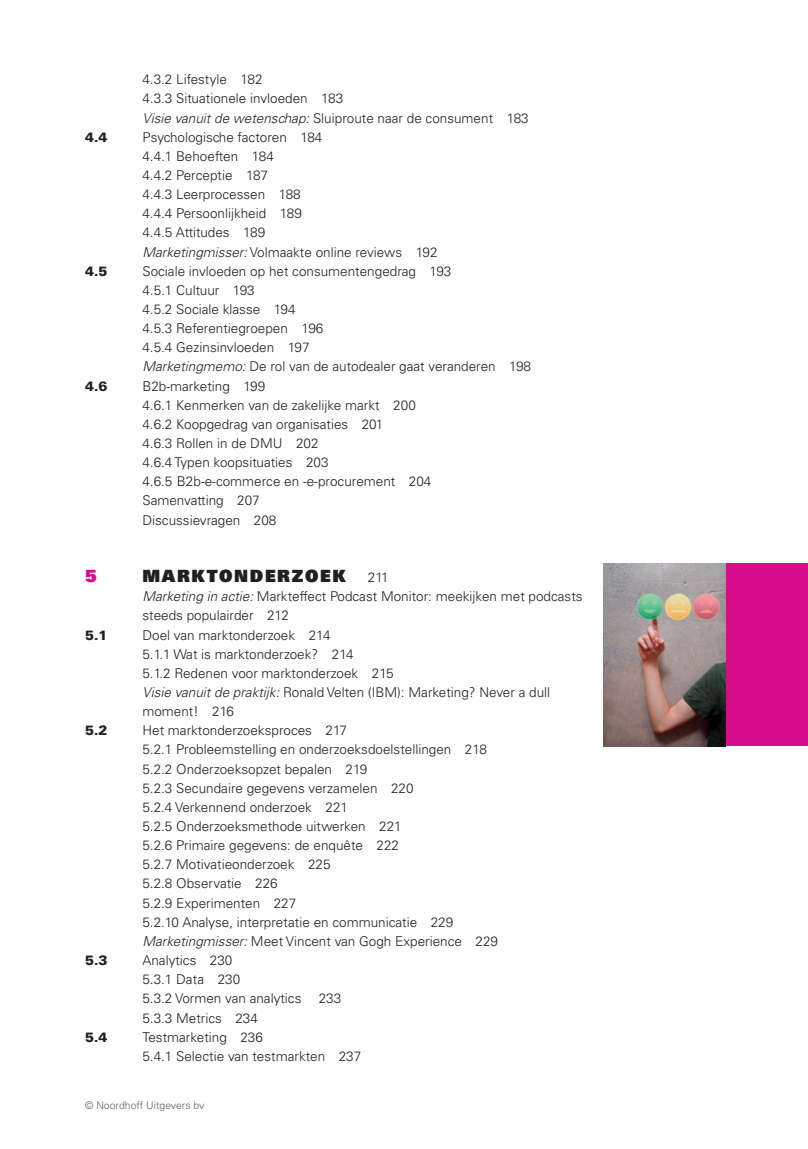
<style>
.page{position:relative;width:808px;height:1149px;background:#fff}
.page>*{position:absolute;margin:0;border:0;box-sizing:border-box;transform-origin:0 0}
.t1{font:16.8px "Univers LT Std X Black";letter-spacing:.1em;color:#231f20}
.t2{font:16.8px "Univers LT Std X Black";color:#d60c8c}
.t3{font:300 13.5px/19.2px "Univers LT Std";color:#231f20}
.t4{font:900 13.5px "Univers LT Std";color:#231f20}
.t5{font:300 10.5px "Univers LT Std";color:#636466}
.s1{font-style:italic}
</style>
<div class="page">
<div style="left:725px;top:563px;width:83px;height:183px;background:#d60c8c"></div>
<img style="left:603px;top:563px;width:122px;height:183px">
<p class="t3" style="left:142px;top:71px;width:388px">4.3.2 Lifestyle 182<br>4.3.3 Situationele invloeden 183<br><span class="s1">Visie vanuit de wetenschap:</span> Sluiproute naar de consument 183</p>
<p class="t4" style="left:85px;top:131px;width:24px">4.4</p>
<p class="t3" style="left:142px;top:128px;width:297px">Psychologische factoren 184<br>4.4.1 Behoeften 184<br>4.4.2 Perceptie 187<br>4.4.3 Leerprocessen 188<br>4.4.4 Persoonlijkheid 189<br>4.4.5 Attitudes 189<br><span class="s1">Marketingmisser:</span> Volmaakte online reviews 192</p>
<p class="t4" style="left:85px;top:265px;width:24px">4.5</p>
<p class="t3" style="left:142px;top:262px;width:390px">Sociale invloeden op het consumentengedrag 193<br>4.5.1 Cultuur 193<br>4.5.2 Sociale klasse 194<br>4.5.3 Referentiegroepen 196<br>4.5.4 Gezinsinvloeden 197<br><span class="s1">Marketingmemo:</span> De rol van de autodealer gaat veranderen 198</p>
<p class="t4" style="left:85px;top:380px;width:24px">4.6</p>
<p class="t3" style="left:142px;top:377px;width:290px">B2b-marketing 199<br>4.6.1 Kenmerken van de zakelijke markt 200<br>4.6.2 Koopgedrag van organisaties 201<br>4.6.3 Rollen in de DMU 202<br>4.6.4 Typen koopsituaties 203<br>4.6.5 B2b-e-commerce en -e-procurement 204<br>Samenvatting 207<br>Discussievragen 208</p>
<p class="t2" style="left:85px;top:569px;width:13px">5</p>
<p class="t1" style="left:142px;top:569px;width:205px">MARKTONDERZOEK</p>
<p class="t3" style="left:142px;top:568px;width:442px;text-indent:225px">211<br><span class="s1">Marketing in actie:</span> Markteffect Podcast Monitor: meekijken met podcasts steeds populairder 212</p>
<p class="t4" style="left:85px;top:629px;width:24px">5.1</p>
<p class="t3" style="left:142px;top:625px;width:409px">Doel van marktonderzoek 214<br>5.1.1 Wat is marktonderzoek? 214<br>5.1.2 Redenen voor marktonderzoek 215<br><span class="s1">Visie vanuit de praktijk:</span> Ronald Velten (IBM): Marketing? Never a dull moment! 216</p>
<p class="t4" style="left:85px;top:724px;width:24px">5.2</p>
<p class="t3" style="left:142px;top:721px;width:357px">Het marktonderzoeksproces 217<br>5.2.1 Probleemstelling en onderzoeksdoelstellingen 218<br>5.2.2 Onderzoeksopzet bepalen 219<br>5.2.3 Secundaire gegevens verzamelen 220<br>5.2.4 Verkennend onderzoek 221<br>5.2.5 Onderzoeksmethode uitwerken 221<br>5.2.6 Primaire gegevens: de enquête 222<br>5.2.7 Motivatieonderzoek 225<br>5.2.8 Observatie 226<br>5.2.9 Experimenten 227<br>5.2.10 Analyse, interpretatie en communicatie 229<br><span class="s1">Marketingmisser:</span> Meet Vincent van Gogh Experience 229</p>
<p class="t4" style="left:85px;top:954px;width:24px">5.3</p>
<p class="t3" style="left:142px;top:951px;width:161px">Analytics 230<br>5.3.1 Data 230<br>5.3.2 Vormen van analytics</p>
<p class="t3" style="left:319px;top:989px;width:24px">233</p>
<p class="t3" style="left:142px;top:1008px;width:117px">5.3.3 Metrics 234</p>
<p class="t4" style="left:85px;top:1030px;width:24px">5.4</p>
<p class="t3" style="left:142px;top:1027px;width:220px">Testmarketing 236<br>5.4.1 Selectie van testmarkten 237</p>
<p class="t5" style="left:85px;top:1100px;width:121px">© Noordhoff Uitgevers bv</p>
</div>
